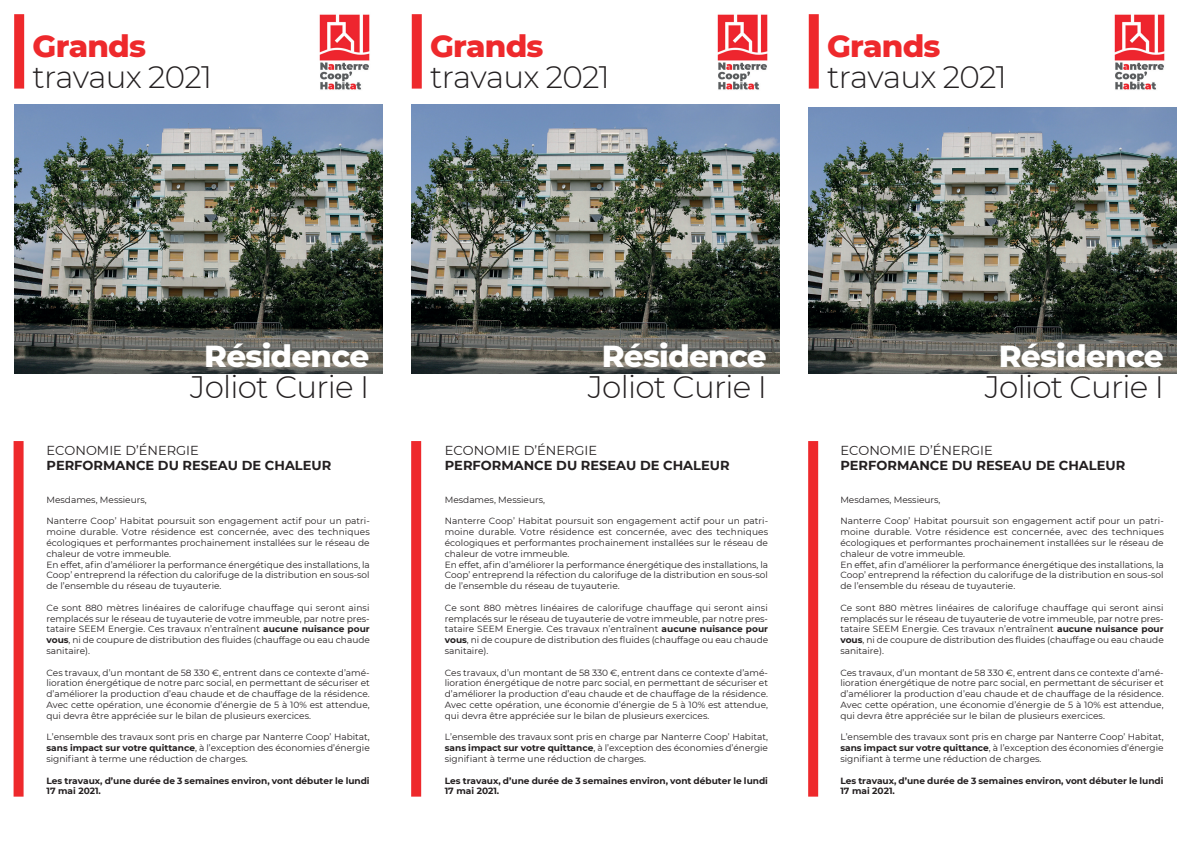
<style>
.page{position:relative;width:1191px;height:842px;background:#fff}
.page>*{position:absolute;margin:0;border:0;box-sizing:border-box;transform-origin:0 0}
.t1{font:300 31px "Montserrat";letter-spacing:-.025em;color:#231f20}
.t2{font:800 31px "Montserrat";letter-spacing:-.025em;color:#fff}
.t3{font:800 31px "Montserrat";letter-spacing:-.025em;color:#ee292c}
.t4{font:700 13px "Montserrat";color:#231f20}
.t5{font:13px "Montserrat";color:#231f20}
.t6{font:9px/10.8px "Montserrat";color:#231f20;text-align:justify}
.t7{font:700 9px/10.8px "Montserrat";color:#231f20}
.s1{font-weight:700}
</style>
<div class="page">
<img style="left:14px;top:104px;width:369px;height:269px">
<div style="left:14px;top:14px;width:10px;height:75px;background:#ee292c"></div>
<img style="left:319px;top:14px;width:51px;height:76px">
<div style="left:14px;top:441px;width:10px;height:356px;background:#ee292c"></div>
<img style="left:412px;top:104px;width:368px;height:269px">
<div style="left:412px;top:14px;width:10px;height:75px;background:#ee292c"></div>
<img style="left:717px;top:14px;width:51px;height:76px">
<div style="left:411px;top:441px;width:10px;height:356px;background:#ee292c"></div>
<img style="left:808px;top:108px;width:368px;height:265px">
<div style="left:808px;top:14px;width:10px;height:75px;background:#ee292c"></div>
<img style="left:1114px;top:14px;width:51px;height:76px">
<div style="left:808px;top:441px;width:10px;height:356px;background:#ee292c"></div>
<h1 class="t3" style="left:33px;top:23px;width:115px">Grands</h1>
<h1 class="t1" style="left:33px;top:56px;width:181px">travaux 2021</h1>
<h1 class="t3" style="left:430px;top:23px;width:115px">Grands</h1>
<h1 class="t1" style="left:430px;top:56px;width:181px">travaux 2021</h1>
<h1 class="t3" style="left:827px;top:23px;width:115px">Grands</h1>
<h1 class="t1" style="left:827px;top:56px;width:181px">travaux 2021</h1>
<h1 class="t2" style="left:204px;top:334px;width:167px">Résidence</h1>
<h1 class="t1" style="left:190px;top:366px;width:180px">Joliot Curie I</h1>
<h2 class="t5" style="left:46px;top:441px;width:154px">ECONOMIE D’ÉNERGIE</h2>
<h2 class="t4" style="left:46px;top:456px;width:286px">PERFORMANCE DU RESEAU DE CHALEUR</h2>
<p class="t6" style="left:46px;top:494px;width:102px">Mesdames, Messieurs,</p>
<p class="t6" style="left:46px;top:515px;width:325px;text-align:left">Nanterre Coop’ Habitat poursuit son engagement actif pour un patri&shy;moine durable. Votre résidence est concernée, avec des techniques écologiques et performantes prochainement installées sur le réseau de chaleur de votre immeuble.<br>En effet, afin d’améliorer la performance énergétique des installations, la Coop’ entreprend la réfection du calorifuge de la distribution en sous-sol de l’ensemble du réseau de tuyauterie.</p>
<p class="t6" style="left:46px;top:602px;width:325px">Ce sont 880 mètres linéaires de calorifuge chauffage qui seront ainsi remplacés sur le réseau de tuyauterie de votre immeuble, par notre pres&shy;tataire SEEM Energie. Ces travaux n’entraînent <span class="s1">aucune nuisance pour vous</span>, ni de coupure de distribution des fluides (chauffage ou eau chaude sanitaire).</p>
<p class="t6" style="left:46px;top:667px;width:325px">Ces travaux, d’un montant de 58 330 €, entrent dans ce contexte d’amé&shy;lioration énergétique de notre parc social, en permettant de sécuriser et d’améliorer la production d’eau chaude et de chauffage de la résidence.<br>Avec cette opération, une économie d’énergie de 5 à 10% est attendue, qui devra être appréciée sur le bilan de plusieurs exercices.</p>
<p class="t6" style="left:46px;top:731px;width:325px">L’ensemble des travaux sont pris en charge par Nanterre Coop’ Habitat, <span class="s1">sans impact sur votre quittance</span>, à l’exception des économies d’énergie signifiant à terme une réduction de charges.</p>
<p class="t7" style="left:46px;top:775px;width:325px">Les travaux, d’une durée de 3 semaines environ, vont débuter le lundi<br>17 mai 2021.</p>
<h1 class="t2" style="left:602px;top:334px;width:167px">Résidence</h1>
<h1 class="t1" style="left:588px;top:366px;width:180px">Joliot Curie I</h1>
<h2 class="t5" style="left:445px;top:441px;width:154px">ECONOMIE D’ÉNERGIE</h2>
<h2 class="t4" style="left:445px;top:456px;width:286px">PERFORMANCE DU RESEAU DE CHALEUR</h2>
<p class="t6" style="left:445px;top:494px;width:102px">Mesdames, Messieurs,</p>
<p class="t6" style="left:445px;top:515px;width:325px;text-align:left">Nanterre Coop’ Habitat poursuit son engagement actif pour un patri&shy;moine durable. Votre résidence est concernée, avec des techniques écologiques et performantes prochainement installées sur le réseau de chaleur de votre immeuble.<br>En effet, afin d’améliorer la performance énergétique des installations, la Coop’ entreprend la réfection du calorifuge de la distribution en sous-sol de l’ensemble du réseau de tuyauterie.</p>
<p class="t6" style="left:445px;top:602px;width:325px">Ce sont 880 mètres linéaires de calorifuge chauffage qui seront ainsi remplacés sur le réseau de tuyauterie de votre immeuble, par notre pres&shy;tataire SEEM Energie. Ces travaux n’entraînent <span class="s1">aucune nuisance pour vous</span>, ni de coupure de distribution des fluides (chauffage ou eau chaude sanitaire).</p>
<p class="t6" style="left:445px;top:667px;width:325px">Ces travaux, d’un montant de 58 330 €, entrent dans ce contexte d’amé&shy;lioration énergétique de notre parc social, en permettant de sécuriser et d’améliorer la production d’eau chaude et de chauffage de la résidence.<br>Avec cette opération, une économie d’énergie de 5 à 10% est attendue, qui devra être appréciée sur le bilan de plusieurs exercices.</p>
<p class="t6" style="left:445px;top:731px;width:325px">L’ensemble des travaux sont pris en charge par Nanterre Coop’ Habitat, <span class="s1">sans impact sur votre quittance</span>, à l’exception des économies d’énergie signifiant à terme une réduction de charges.</p>
<p class="t7" style="left:445px;top:775px;width:325px">Les travaux, d’une durée de 3 semaines environ, vont débuter le lundi<br>17 mai 2021.</p>
<h1 class="t2" style="left:998px;top:334px;width:167px">Résidence</h1>
<h1 class="t1" style="left:984px;top:366px;width:180px">Joliot Curie I</h1>
<h2 class="t5" style="left:840px;top:441px;width:154px">ECONOMIE D’ÉNERGIE</h2>
<h2 class="t4" style="left:840px;top:456px;width:286px">PERFORMANCE DU RESEAU DE CHALEUR</h2>
<p class="t6" style="left:840px;top:494px;width:102px">Mesdames, Messieurs,</p>
<p class="t6" style="left:840px;top:515px;width:325px;text-align:left">Nanterre Coop’ Habitat poursuit son engagement actif pour un patri&shy;moine durable. Votre résidence est concernée, avec des techniques écologiques et performantes prochainement installées sur le réseau de chaleur de votre immeuble.<br>En effet, afin d’améliorer la performance énergétique des installations, la Coop’ entreprend la réfection du calorifuge de la distribution en sous-sol de l’ensemble du réseau de tuyauterie.</p>
<p class="t6" style="left:840px;top:602px;width:325px">Ce sont 880 mètres linéaires de calorifuge chauffage qui seront ainsi remplacés sur le réseau de tuyauterie de votre immeuble, par notre pres&shy;tataire SEEM Energie. Ces travaux n’entraînent <span class="s1">aucune nuisance pour vous</span>, ni de coupure de distribution des fluides (chauffage ou eau chaude sanitaire).</p>
<p class="t6" style="left:840px;top:667px;width:325px">Ces travaux, d’un montant de 58 330 €, entrent dans ce contexte d’amé&shy;lioration énergétique de notre parc social, en permettant de sécuriser et d’améliorer la production d’eau chaude et de chauffage de la résidence.<br>Avec cette opération, une économie d’énergie de 5 à 10% est attendue, qui devra être appréciée sur le bilan de plusieurs exercices.</p>
<p class="t6" style="left:840px;top:731px;width:325px">L’ensemble des travaux sont pris en charge par Nanterre Coop’ Habitat, <span class="s1">sans impact sur votre quittance</span>, à l’exception des économies d’énergie signifiant à terme une réduction de charges.</p>
<p class="t7" style="left:840px;top:775px;width:325px">Les travaux, d’une durée de 3 semaines environ, vont débuter le lundi<br>17 mai 2021.</p>
</div>
